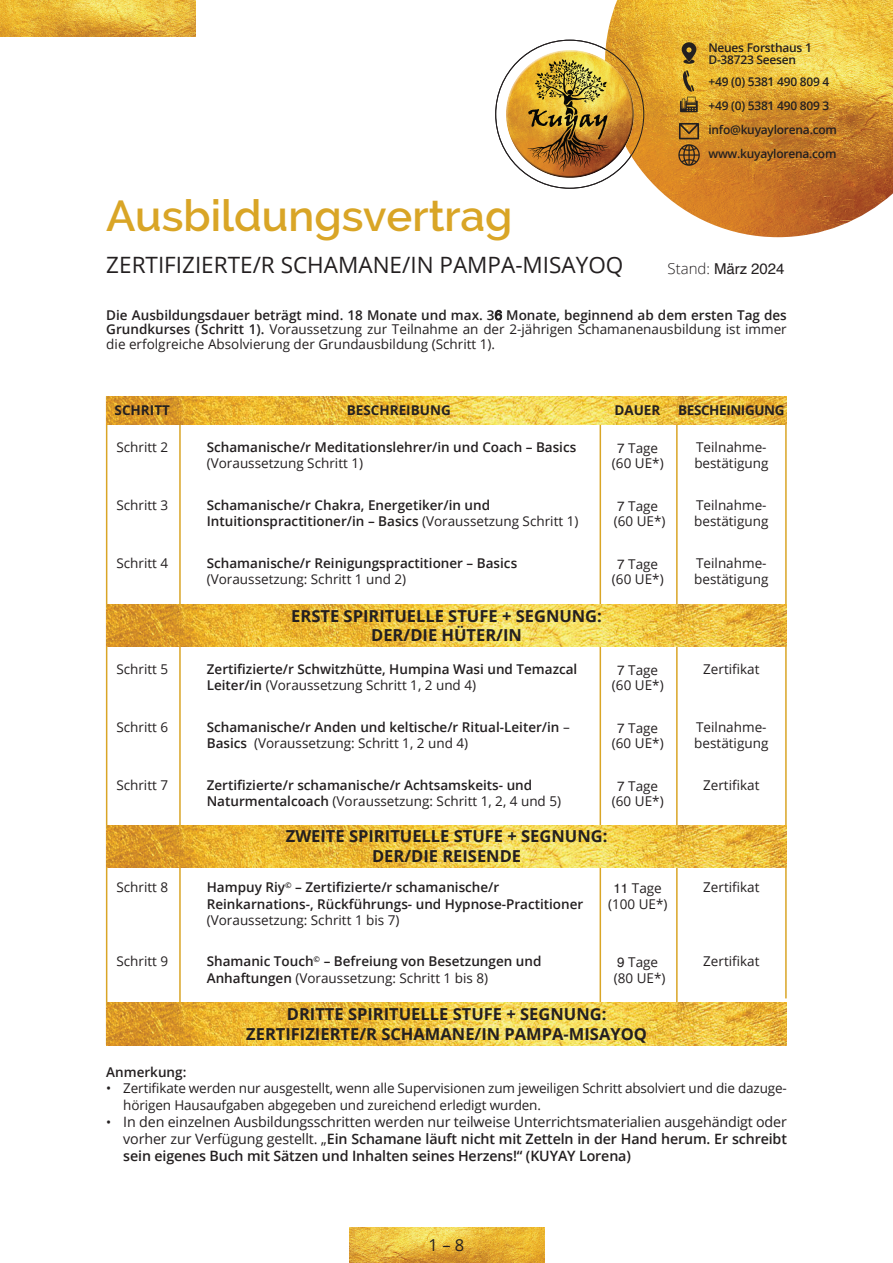
<style>
.page{position:relative;width:893px;height:1263px;background:#fff}
.page>*{position:absolute;margin:0;border:0;box-sizing:border-box;transform-origin:0 0}
.t1{font:600 43.5px "Raleway";color:#d9a526}
.t2{font:22.5px "Open Sans";color:#231f20}
.t3{font:700 16.5px/19.8px "Open Sans";color:#231f20;text-align:center}
.t4{font:16.5px "Open Sans";color:#231f20}
.t5{font:15px "Helvetica";color:#231f20}
.t6{font:600 14.25px/17.1px "Open Sans";letter-spacing:-.01em;color:#231f20;text-align:justify}
.t7{font:13.5px/14.5px "Open Sans";color:#231f20;text-align:justify}
.t8{font:600 13.5px "Open Sans";color:#231f20}
.t9{font:700 13.5px "Open Sans";color:#231f20}
.t10{font:700 13.5px "Open Sans";letter-spacing:-.03em;color:#231f20}
.t11{font:13.5px "Helvetica";color:#231f20}
.t12{font:600 12px/24px "Open Sans";letter-spacing:-.02em;color:#231f20}
.s1{font-family:"Open Sans";font-weight:300}
.s2{font-weight:600}
.s3{font-family:"Helvetica"}
.s4{font-weight:400}
.s5{font-weight:400;font-size:13.5px}
</style>
<div class="page">
<img style="left:0;top:0;width:196px;height:36px">
<img style="left:349px;top:1228px;width:196px;height:35px">
<hr style="left:106px;top:396px;width:1px;height:649px;background:#d9a526">
<hr style="left:785px;top:397px;width:2px;height:601px;background:#d9a526">
<hr style="left:179px;top:398px;width:2px;height:647px;background:#d9a526">
<hr style="left:600px;top:398px;width:1px;height:647px;background:#d9a526">
<hr style="left:676px;top:398px;width:2px;height:647px;background:#d9a526">
<img style="left:497px;top:42px;width:108px;height:145px">
<img style="left:605px;top:0;width:288px;height:237px">
<svg style="left:516px;top:154px;width:5px;height:6px"></svg>
<img style="left:678px;top:42px;width:22px;height:22px">
<img style="left:678px;top:70px;width:22px;height:21px">
<img style="left:678px;top:94px;width:22px;height:22px">
<img style="left:678px;top:120px;width:22px;height:21px">
<img style="left:678px;top:145px;width:22px;height:21px">
<img style="left:106px;top:1003px;width:681px;height:42px">
<img style="left:106px;top:825px;width:681px;height:43px">
<img style="left:106px;top:604px;width:681px;height:43px">
<img style="left:106px;top:396px;width:681px;height:29px">
<h1 class="t1" style="left:106px;top:191px;width:407px">Ausbildungsvertrag</h1>
<h2 class="t2" style="left:106px;top:249px;width:519px">Zertifizierte/r SCHAMANE/I N PAMPA-MI SAYOQ</h2>
<p class="t12" style="left:708px;top:41px;width:105px;line-height:12px">Neues Forsthaus 1<br>D-38723 Seesen</p>
<p class="t12" style="left:708px;top:70px;width:130px">+49 (0) 5381 490 809 4 +49 (0) 5381 490 809 3 info@kuyaylorena.com www.kuyaylorena.com</p>
<p class="t5" style="left:668px;top:257px;width:118px"><span class="s1">Stand:</span> März 2024</p>
<p class="t7" style="left:106px;top:307px;width:682px"><span class="s2">Die Ausbildungsdauer beträgt mind. 18 Monate und max. 3</span><span class="s3">6</span> <span class="s2">Monate, beginnend ab dem ersten Tag des Grundkurses (Schritt 1).</span> Voraussetzung zur teilnahme an der 2-jährigen Schamanenausbildung ist immer die erfolgreiche Absolvierung der Grundausbildung (Schritt 1).</p>
<p class="t9" style="left:115px;top:400px;width:57px">SCHRITT</p>
<p class="t9" style="left:347px;top:400px;width:105px">BESCHREIBUNG</p>
<p class="t9" style="left:614px;top:400px;width:47px">DAUER</p>
<p class="t10" style="left:678px;top:400px;width:108px">BESCHEINIGUNG</p>
<p class="t7" style="left:116px;top:439px;width:53px">Schritt 2</p>
<p class="t8" style="left:207px;top:438px;width:371px">Schamanische/r Meditationslehrer/in und Coach – Basics</p>
<p class="t11" style="left:617px;top:438px;width:5px">T</p>
<p class="t7" style="left:704px;top:439px;width:64px">eilnahme-</p>
<p class="t7" style="left:207px;top:455px;width:158px">(Voraussetzung Schritt 1)</p>
<p class="t7" style="left:612px;top:455px;width:53px">(60 UE*)</p>
<p class="t7" style="left:694px;top:455px;width:76px">bestätigung</p>
<p class="t7" style="left:116px;top:497px;width:53px">Schritt 3</p>
<p class="t8" style="left:207px;top:496px;width:285px">Schamanische/r Chakra, Energetiker/in und</p>
<p class="t11" style="left:617px;top:495px;width:5px">T</p>
<p class="t7" style="left:704px;top:497px;width:64px">eilnahme-</p>
<p class="t8" style="left:207px;top:512px;width:373px">Intuitionspractitioner/in – Basics <span class="s4">(Voraussetzung Schritt 1)</span></p>
<p class="t7" style="left:614px;top:513px;width:53px">(60 UE*)</p>
<p class="t7" style="left:694px;top:513px;width:76px">bestätigung</p>
<p class="t7" style="left:116px;top:555px;width:53px">Schritt 4</p>
<p class="t8" style="left:207px;top:553px;width:312px">Schamanische/r Reinigungspractitioner – Basics</p>
<p class="t11" style="left:617px;top:553px;width:5px">T</p>
<p class="t7" style="left:704px;top:555px;width:64px">eilnahme-</p>
<p class="t7" style="left:207px;top:571px;width:201px">(Voraussetzung: Schritt 1 und 2)</p>
<p class="t7" style="left:612px;top:571px;width:53px">(60 UE*)</p>
<p class="t7" style="left:694px;top:571px;width:76px">bestätigung</p>
<p class="t3" style="left:291px;top:605px;width:312px">ERSTE SPIRITUELLE STUFE + SEGNUNG:<br>DER/DIE HÜTER/IN</p>
<p class="t7" style="left:116px;top:662px;width:53px">Schritt 5</p>
<p class="t8" style="left:207px;top:660px;width:372px">Zertifizierte/r Schwitzhütte, Humpina Wasi und Temazcal</p>
<p class="t7" style="left:617px;top:662px;width:42px"><span class="s3">7</span> Tage</p>
<p class="t7" style="left:703px;top:662px;width:58px">Zertifikat</p>
<p class="t7" style="left:207px;top:678px;width:271px"><span class="s2">Leiter/in</span> (Voraussetzung Schritt 1, 2 und 4)</p>
<p class="t7" style="left:612px;top:678px;width:53px">(60 UE*)</p>
<p class="t7" style="left:116px;top:719px;width:53px">Schritt 6</p>
<p class="t8" style="left:207px;top:718px;width:364px">Schamanische/r Anden und keltische/r Ritual-Leiter/in <span class="s4">–</span></p>
<p class="t11" style="left:617px;top:718px;width:5px">T</p>
<p class="t7" style="left:704px;top:719px;width:64px">eilnahme-</p>
<p class="t7" style="left:207px;top:736px;width:263px"><span class="s2">Basics</span> (Voraussetzung: Schritt 1, 2 und 4)</p>
<p class="t7" style="left:612px;top:736px;width:53px">(60 UE*)</p>
<p class="t7" style="left:694px;top:736px;width:76px">bestätigung</p>
<p class="t7" style="left:116px;top:777px;width:53px">Schritt 7</p>
<p class="t8" style="left:207px;top:776px;width:327px">Zertifizierte/r schamanische/r Achtsamskeits- und</p>
<p class="t7" style="left:617px;top:778px;width:42px"><span class="s3">7</span> Tage</p>
<p class="t7" style="left:703px;top:777px;width:58px">Zertifikat</p>
<p class="t7" style="left:207px;top:794px;width:356px"><span class="s2">Naturmentalcoach</span> (Voraussetzung: Schritt 1, 2, 4 und 5)</p>
<p class="t7" style="left:612px;top:794px;width:53px">(60 UE*)</p>
<p class="t3" style="left:286px;top:826px;width:323px">ZWEITE SPIRITUELLE STUFE + SEGNUNG:<br>DER/DIE REISENDE</p>
<p class="t7" style="left:116px;top:880px;width:53px">Schritt 8</p>
<p class="t8" style="left:207px;top:878px;width:294px">Hampuy Riy<sup>©</sup> – Zertifizierte/r schamanische/r</p>
<p class="t7" style="left:613px;top:881px;width:50px"><span class="s3">11</span> Tage</p>
<p class="t7" style="left:703px;top:880px;width:58px">Zertifikat</p>
<p class="t8" style="left:207px;top:894px;width:378px">Reinkarnations-, Rückführungs- und Hypnose-Practitioner</p>
<p class="t7" style="left:608px;top:896px;width:61px">(100 UE*)</p>
<p class="t7" style="left:207px;top:912px;width:194px">(Voraussetzung: Schritt 1 bis 7)</p>
<p class="t7" style="left:116px;top:954px;width:53px">Schritt 9</p>
<p class="t8" style="left:207px;top:952px;width:336px">Shamanic Touch<sup>©</sup> – Befreiung von Besetzungen und</p>
<p class="t7" style="left:617px;top:955px;width:42px"><span class="s3">9</span> Tage</p>
<p class="t7" style="left:703px;top:954px;width:58px">Zertifikat</p>
<p class="t7" style="left:207px;top:970px;width:283px"><span class="s2">Anhaftungen</span> (Voraussetzung: Schritt 1 bis 8)</p>
<p class="t7" style="left:614px;top:970px;width:53px">(80 UE*)</p>
<p class="t3" style="left:246px;top:1004px;width:362px;text-align:left;text-indent:41px">DRITTE SPIRITUELLE STUFE + SEGNUNG:<br>ZERTIFIZIERTE/R SCHA</p>
<p class="t3" style="left:425px;top:1023px;width:28px">MANE</p>
<p class="t3" style="left:475px;top:1023px;width:174px">/IN PAMPA-MI SAYOQ</p>
<p class="t8" style="left:106px;top:1063px;width:82px">Anmerkung:</p>
<p class="t7" style="left:123px;top:1080px;width:665px;line-height:16.2px;text-indent:-17px">• Zertifikate werden nur ausgestellt, wenn alle Supervisionen zum jeweiligen Schritt absolviert und die dazuge&shy;hörigen Hausaufgaben abgegeben und zureichend erledigt wurden.</p>
<p class="t6" style="left:123px;top:1112px;width:665px;text-indent:-17px"><span class="s5">•</span> <span class="s4">In den einzelnen Ausbildungsschritten werden nur teilweise Unterrichtsmaterialien ausgehändigt oder vorher zur Verfügung gestellt. „</span>Ein Schamane läuft nicht mit Zetteln in der Hand herum. Er schreibt sein eigenes Buch mit Sätzen und Inhalten seines Herzens!“ (KUYAY Lorena)</p>
<p class="t4" style="left:429px;top:1233px;width:37px">1 – 8</p>
</div>
